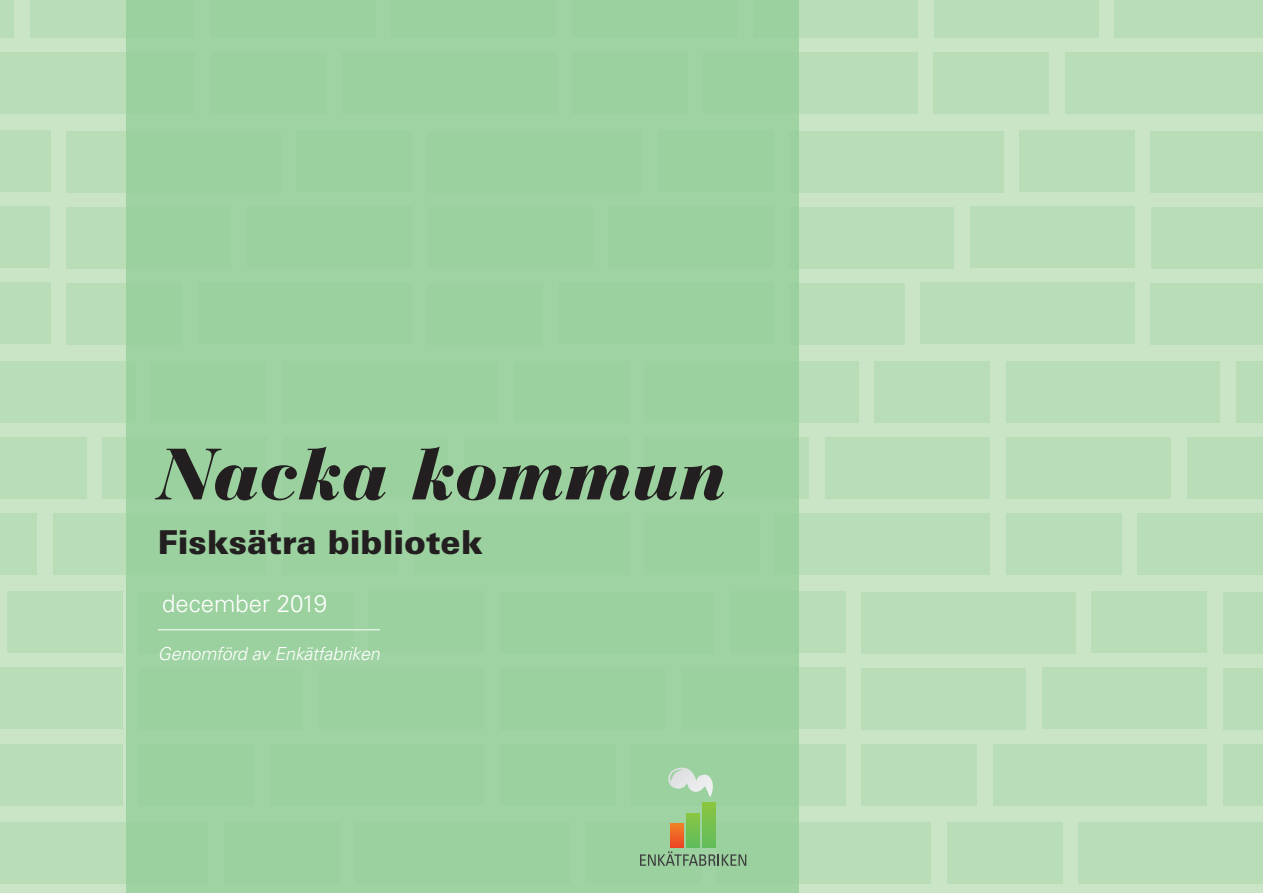
<style>
.page{position:relative;width:1263px;height:893px;background:#fff}
.page>*{position:absolute;margin:0;border:0;box-sizing:border-box;transform-origin:0 0}
.t1{font:italic 900 72px "Bauer Bodoni Std";letter-spacing:-.015em;color:#231f20}
.t2{font:900 33px "Univers LT Std";color:#231f20}
.t3{font:300 24px "Univers LT Std";color:#fff}
.t4{font:italic 300 18px "Univers LT Std";letter-spacing:-.01em;color:#fff}
</style>
<div class="page">
<div style="left:0;top:0;width:1263px;height:893px;background:linear-gradient(to bottom,#bcdfbb,#bddfbb)"></div>
<div style="left:126px;top:0;width:673px;height:893px;background:#9bd19e"></div>
<hr style="left:158px;top:629px;width:222px;height:1px;background:#fff">
<svg style="left:640px;top:851px;width:106px;height:15px"></svg>
<svg style="left:671px;top:824px;width:13px;height:24px"></svg>
<svg style="left:687px;top:813px;width:13px;height:35px"></svg>
<svg style="left:703px;top:803px;width:12px;height:45px"></svg>
<svg style="left:668px;top:767px;width:45px;height:30px"></svg>
<h1 class="t1" style="left:158px;top:431px;width:570px">Nacka kommun</h1>
<h2 class="t2" style="left:158px;top:521px;width:326px">Fisksätra bibliotek</h2>
<h3 class="t3" style="left:162px;top:589px;width:167px">december 2019</h3>
<p class="t4" style="left:158px;top:643px;width:224px">Genomförd av Enkätfabriken</p>
</div>
